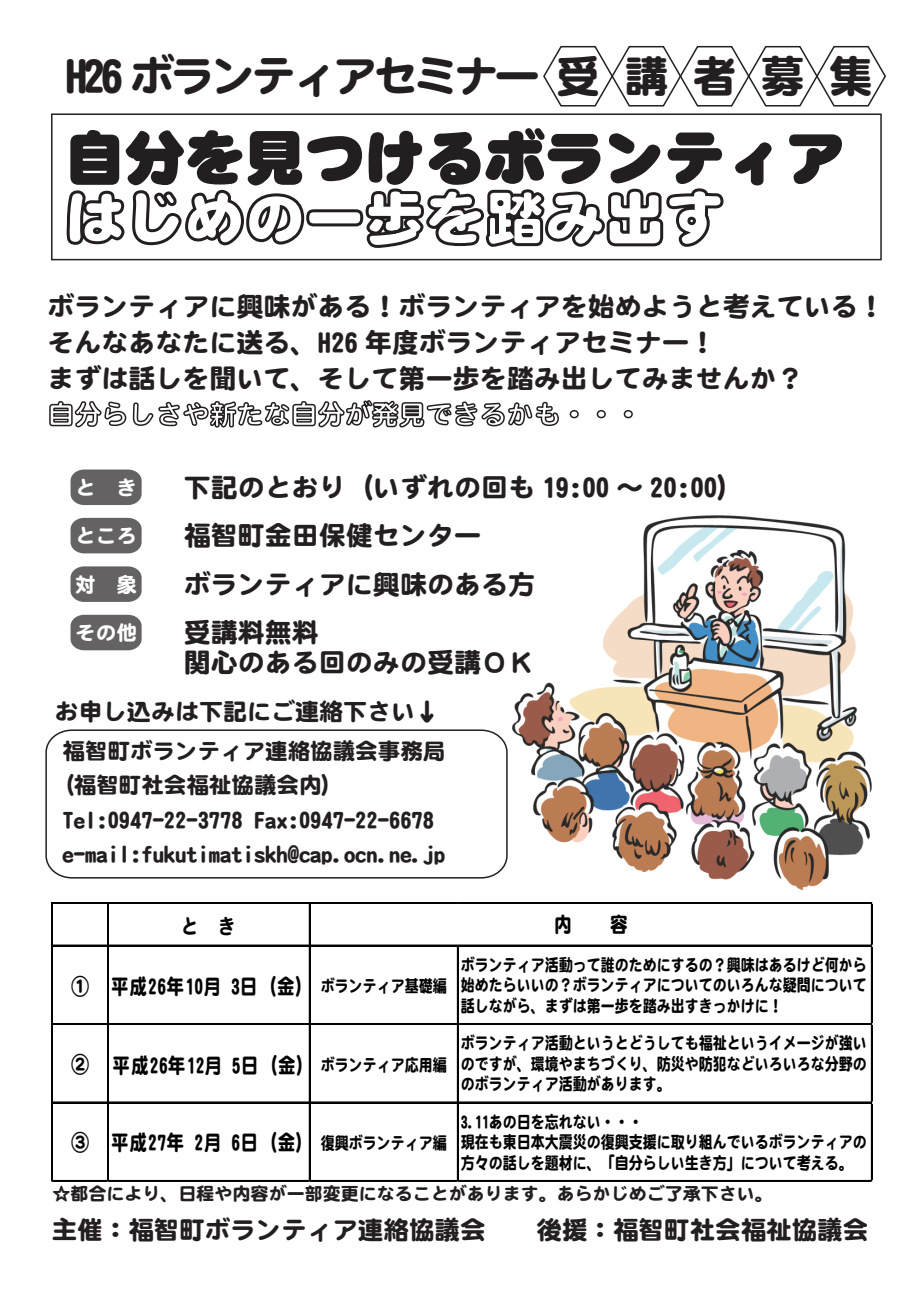
<style>
.page{position:relative;width:919px;height:1289px;background:#fff}
.page>*{position:absolute;margin:0;border:0;box-sizing:border-box;transform-origin:0 0}
.t1{font:60px "DF Maru Gothic G SU WIN RKSJ H";color:#231f20}
.t2{font:45px "DF Maru Gothic G SB WIN RKSJ H";letter-spacing:-.1em;color:#231f20}
.t3{font:27px/36px "DF Maru Gothic G SB WIN RKSJ H";color:#231f20}
.t4{font:25.5px "DF Maru Gothic G SB WIN RKSJ H";color:#231f20}
.t5{font:24px "DF Maru Gothic G SB WIN RKSJ H";color:#231f20}
.t6{font:22.5px "DF Maru Gothic G SB WIN RKSJ H";color:#231f20}
.t7{font:21.45px "DF Maru Gothic G SB WIN RKSJ H";letter-spacing:.035em;color:#030303;scale:.82 1}
.t8{font:20.7px "DF Maru Gothic G SB WIN RKSJ H";color:#fff}
.t9{font:18px "DF Maru Gothic G SB WIN RKSJ H";color:#231f20}
.t10{font:17.1px/20.5px "DF Maru Gothic G SB WIN RKSJ H";color:#030303;text-align:justify;scale:.82 1}
.s1{font-size:43.8px}
.s2{font-size:17.1px}
</style>
<div class="page">
<img style="left:512px;top:516px;width:358px;height:374px">
<svg style="left:66px;top:188px;width:658px;height:60px"></svg>
<svg style="left:49px;top:400px;width:510px;height:28px"></svg>
<svg style="left:569px;top:410px;width:10px;height:9px"></svg>
<svg style="left:596px;top:410px;width:10px;height:9px"></svg>
<svg style="left:623px;top:410px;width:10px;height:9px"></svg>
<svg style="left:71px;top:469px;width:71px;height:36px"></svg>
<div style="left:71px;top:518px;width:71px;height:35px;background:#656263"></div>
<svg style="left:71px;top:566px;width:71px;height:36px"></svg>
<svg style="left:71px;top:614px;width:71px;height:36px"></svg>
<svg style="left:45px;top:729px;width:463px;height:150px"></svg>
<svg style="left:543px;top:45px;width:343px;height:62px"></svg>
<hr style="left:53px;top:902px;width:819px;height:1px;background:#030303">
<hr style="left:53px;top:944px;width:819px;height:1px;background:#030303">
<hr style="left:53px;top:945px;width:819px;height:1px;background:#030303">
<hr style="left:53px;top:1023px;width:819px;height:1px;background:#030303">
<hr style="left:53px;top:1101px;width:819px;height:2px;background:#030303">
<hr style="left:52px;top:902px;width:1px;height:279px;background:#030303">
<hr style="left:107px;top:903px;width:2px;height:278px;background:#030303">
<hr style="left:309px;top:903px;width:1px;height:278px;background:#030303">
<hr style="left:457px;top:946px;width:1px;height:235px;background:#030303">
<hr style="left:53px;top:1180px;width:819px;height:1px;background:#030303">
<hr style="left:871px;top:903px;width:1px;height:278px;background:#030303">
<div style="left:51px;top:113px;width:830px;height:147px;border:2px solid #231f20"></div>
<h2 class="t2" style="left:65px;top:53px;width:809px">H26 ボランティアセミナー<span class="s1">受講者募集</span></h2>
<h1 class="t1" style="left:65px;top:128px;width:781px">自分を見つけるボランティア</h1>
<h3 class="t3" style="left:47px;top:288px;width:839px">ボランティアに興味がある！ボランティアを始めようと考えている！そんなあなたに送る、H26 年度ボランティアセミナー！<br>まずは話しを聞いて、そして第一歩を踏み出してみませんか？</h3>
<p class="t8" style="left:75px;top:477px;width:63px">と　き</p>
<p class="t8" style="left:75px;top:525px;width:63px">ところ</p>
<p class="t8" style="left:75px;top:573px;width:63px">対　象</p>
<h3 class="t3" style="left:184px;top:463px;width:562px;line-height:48.4px">下記のとおり（いずれの回も 19:00 ～ 20:00）福智町金田保健センター<br>ボランティアに興味のある方</h3>
<p class="t8" style="left:75px;top:622px;width:63px">その他</p>
<h3 class="t3" style="left:184px;top:617px;width:353px;line-height:30px">受講料無料<br>関心のある回のみの受講ＯＫ</h3>
<h3 class="t5" style="left:55px;top:699px;width:385px">お申し込みは下記にご連絡下さい↓</h3>
<h3 class="t6" style="left:63px;top:739px;width:384px">福智町ボランティア連絡協議会事務局</h3>
<h3 class="t6" style="left:51px;top:773px;width:294px">（福智町社会福祉協議会内）</h3>
<h3 class="t6" style="left:63px;top:808px;width:373px">Tel:0947-22-3778 Fax:0947-22-6678</h3>
<h3 class="t6" style="left:63px;top:842px;width:384px">e-mail:fukutimatiskh@cap.ocn.ne.jp</h3>
<p class="t7" style="left:181px;top:915px;width:68px">と き</p>
<p class="t7" style="left:71px;top:975px;width:459px">① 平成26年10月 3日（金）<span class="s2">ボランティア基礎編</span></p>
<p class="t7" style="left:71px;top:1053px;width:23px">②</p>
<p class="t10" style="left:321px;top:1054px;width:155px">ボランティア応用編</p>
<p class="t7" style="left:112px;top:1054px;width:247px">平成26年12月 5日（金）</p>
<p class="t7" style="left:71px;top:1131px;width:459px">③ 平成27年 2月 6日（金）<span class="s2">復興ボランティア編</span></p>
<p class="t7" style="left:554px;top:913px;width:23px">内</p>
<p class="t7" style="left:610px;top:913px;width:23px">容</p>
<p class="t10" style="left:461px;top:954px;width:496px">ボランティア活動って誰のためにするの？興味はあるけど何から始めたらいいの？ボランティアについてのいろんな疑問について話しながら、まずは第一歩を踏み出すきっかけに！</p>
<p class="t10" style="left:461px;top:1032px;width:496px">ボランティア活動というとどうしても福祉というイメージが強いのですが、環境やまちづくり、防災や防犯などいろいろな分野ののボランティア活動があります。</p>
<p class="t10" style="left:461px;top:1111px;width:496px;text-align:left">3.11あの日を忘れない・・・<br>現在も東日本大震災の復興支援に取り組んでいるボランティアの方々の話しを題材に、「自分らしい生き方」について考える。</p>
<p class="t9" style="left:53px;top:1184px;width:722px">☆都合により、日程や内容が一部変更になることがあります。あらかじめご了承下さい。</p>
<h3 class="t4" style="left:52px;top:1216px;width:818px">主催：福智町ボランティア連絡協議会　　後援：福智町社会福祉協議会</h3>
</div>
